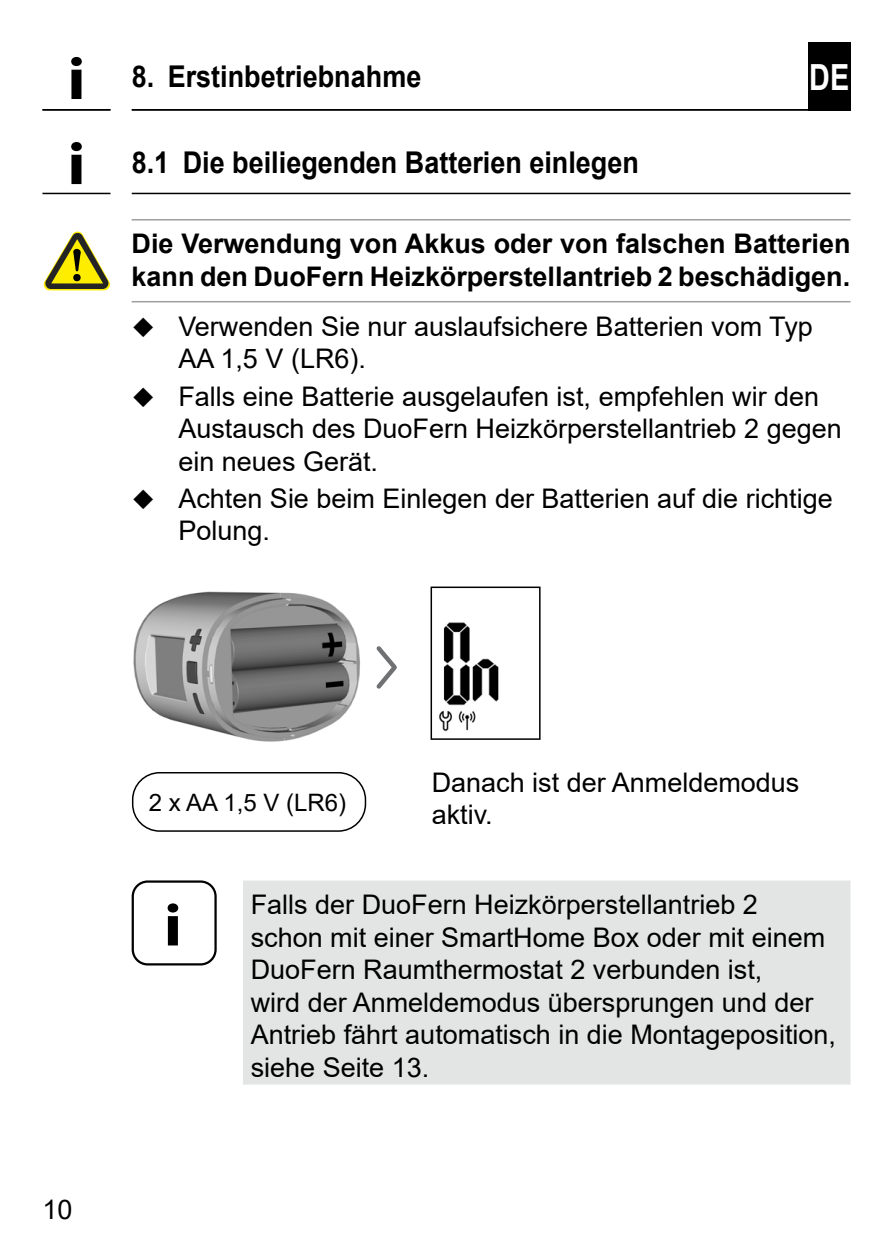
<style>
.page{position:relative;width:893px;height:1259px;background:#fff}
.page>*{position:absolute;margin:0;border:0;box-sizing:border-box;transform-origin:0 0}
.t1{font:700 60px "Myriad Pro";color:#000;scale:1.1 1}
.t2{font:700 36px "Arial";color:#fff;scale:.8 1}
.t3{font:700 30px "Arial";color:#000;scale:.9 1}
.t4{font:27px/32.4px "Arial";color:#000}
.t5{font:700 27px/32.4px "Arial";color:#000}
.t6{font:24px "Arial";color:#000}
.s1{font-family:"Myriad Pro";font-size:60px}
</style>
<div class="page">
<hr style="left:132px;top:109px;width:719px;height:2px;background:#000">
<div style="left:808px;top:42px;width:42px;height:69px;background:#000"></div>
<hr style="left:42px;top:109px;width:68px;height:2px;background:#000">
<svg style="left:42px;top:193px;width:808px;height:1px"></svg>
<img style="left:133px;top:591px;width:227px;height:151px">
<img style="left:439px;top:622px;width:60px;height:110px">
<div style="left:431px;top:586px;width:110px;height:154px;border:2px solid #000"></div>
<svg style="left:376px;top:646px;width:21px;height:43px"></svg>
<div style="left:132px;top:772px;width:234px;height:60px;border:2px solid #000;border-radius:27px"></div>
<div style="left:243px;top:880px;width:607px;height:204px;background:#e3e4e4"></div>
<div style="left:132px;top:880px;width:85px;height:85px;border:2px solid #000;border-radius:15px"></div>
<hr style="left:132px;top:219px;width:718px;height:1px;background:#9c9e9f">
<hr style="left:132px;top:301px;width:718px;height:1px;background:#9c9e9f">
<svg style="left:44px;top:231px;width:66px;height:59px"></svg>
<p class="t3" style="left:67px;top:56px;width:395px"><span class="s1">i</span> 8. Erstinbetriebnahme</p>
<h2 class="t2" style="left:809px;top:52px;width:52px">DE</h2>
<h1 class="t1" style="left:67px;top:130px;width:18px">i</h1>
<p class="t3" style="left:132px;top:141px;width:565px">8.1 Die beiliegenden Batterien einlegen</p>
<p class="t5" style="left:132px;top:228px;width:720px">Die Verwendung von Akkus oder von falschen Batterien kann den DuoFern Heizkörperstellantrieb 2 beschädigen.</p>
<p class="t4" style="left:178px;top:310px;width:636px">Verwenden Sie nur auslaufsichere Batterien vom Typ<br>AA 1,5 V (LR6).</p>
<p class="t4" style="left:178px;top:380px;width:665px">Falls eine Batterie ausgelaufen ist, empfehlen wir den<br>Austausch des DuoFern Heizkörperstellantrieb 2 gegen ein neues Gerät.</p>
<p class="t4" style="left:178px;top:482px;width:656px">Achten Sie beim Einlegen der Batterien auf die richtige<br>Polung.</p>
<p class="t4" style="left:43px;top:1193px;width:32px">10</p>
<p class="t6" style="left:149px;top:785px;width:199px">2 x AA 1,5 V (LR6)</p>
<p class="t4" style="left:432px;top:766px;width:369px">Danach ist der Anmeldemodus aktiv.</p>
<h1 class="t1" style="left:164px;top:891px;width:18px">i</h1>
<p class="t4" style="left:251px;top:888px;width:587px">Falls der DuoFern Heizkörperstellantrieb 2 schon mit einer SmartHome Box oder mit einem DuoFern Raumthermostat 2 verbunden ist,<br>wird der Anmeldemodus übersprungen und der Antrieb fährt automatisch in die Montageposition, siehe Seite 13.</p>
</div>
